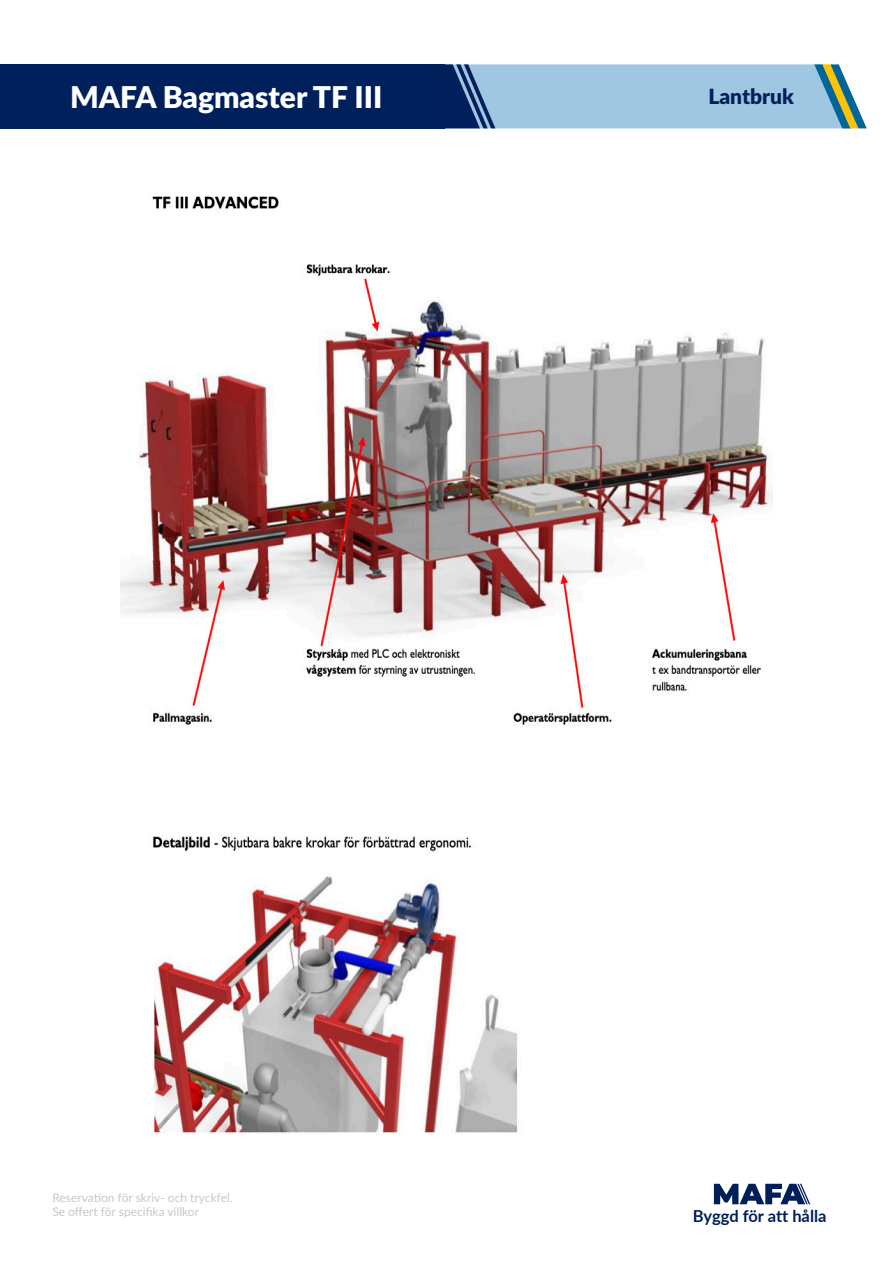
<style>
.page{position:relative;width:893px;height:1263px;background:#fff}
.page>*{position:absolute;margin:0;border:0;box-sizing:border-box;transform-origin:0 0}
.Huvudrubrik{font:900 30px "Lato";color:#fff}
.Huvudrubrik-2{font:900 21px "Lato";color:#00205b}
.Huvudrubrik-3{font:700 16.5px "Lato";color:#00205b}
.Brödtext{font:12px/14.4px "Lato";color:#c7c8ca}
</style>
<div class="page">
<div style="left:495px;top:64px;width:319px;height:64px;background:#a0c7e2"></div>
<svg style="left:444px;top:64px;width:51px;height:64px;background:#406291"></svg>
<div style="left:0;top:64px;width:444px;height:64px;background:#00205b"></div>
<svg style="left:814px;top:64px;width:53px;height:64px"></svg>
<svg style="left:714px;top:1184px;width:96px;height:20px"></svg>
<img style="left:120px;top:196px;width:653px;height:938px">
<p class="Huvudrubrik" style="left:70px;top:74px;width:314px">MAFA Bagmaster TF III</p>
<p class="Huvudrubrik-2" style="left:708px;top:81px;width:87px">Lantbruk</p>
<p class="Brödtext" style="left:52px;top:1190px;width:182px">Reservation för skriv- och tryckfel.<br>Se offert för specifika villkor</p>
<p class="Huvudrubrik-3" style="left:693px;top:1204px;width:135px">Byggd för att hålla</p>
</div>
